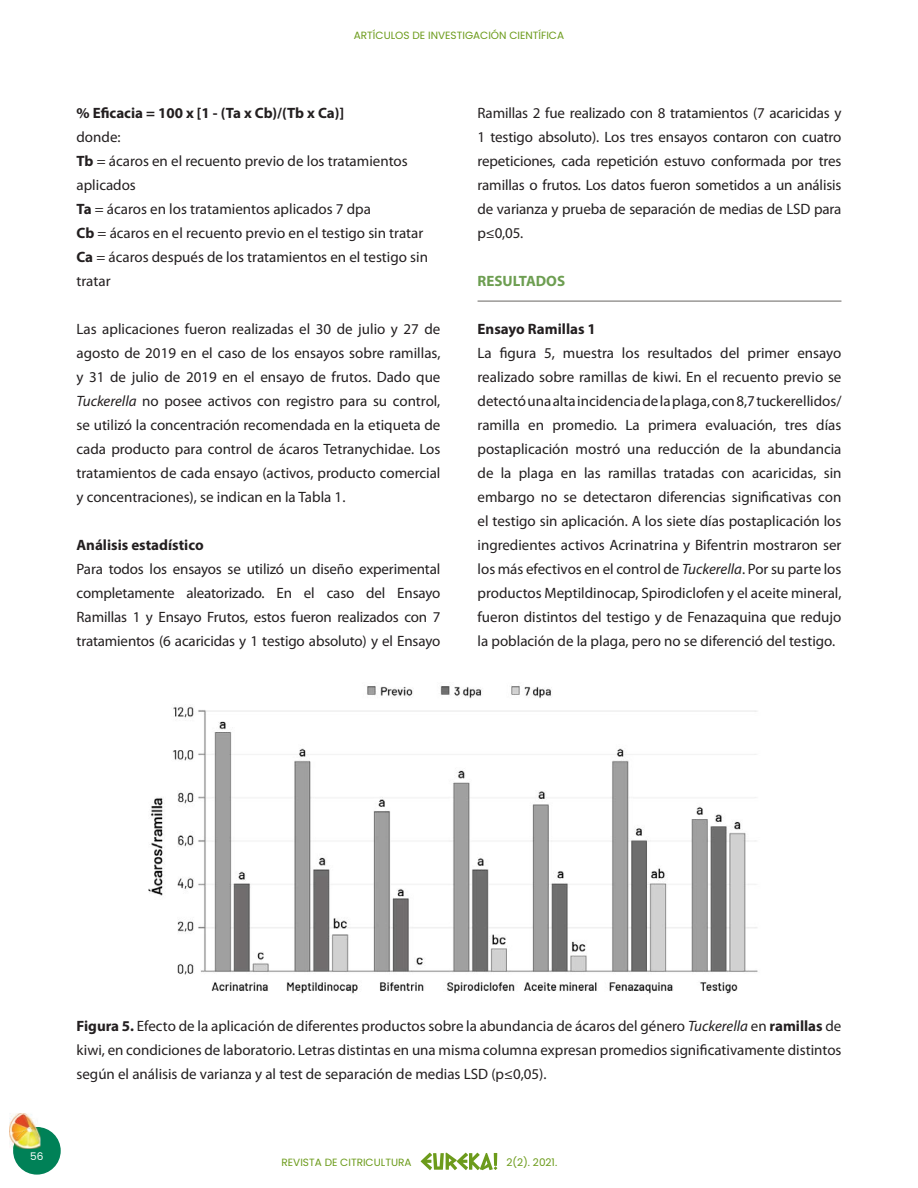
<style>
.page{position:relative;width:918px;height:1188px;background:#fff}
.page>*{position:absolute;margin:0;border:0;box-sizing:border-box;transform-origin:0 0}
.Normal__Web{font:15px/24px "Myriad Pro";color:#231f20;text-align:justify}
.Normal__Web-2{font:700 15px "Myriad Pro";color:#231f20}
.t1{font:700 15px "Myriad Pro";color:#6d9e51}
.t2{font:10.5px "Poppins";color:#6c9b1b}
.t3{font:10.5px "Poppins";color:#fff}
.s1{font-weight:700}
.s2{font-style:italic}
</style>
<div class="page">
<div style="left:13px;top:1127px;width:48px;height:48px;background:#008157;border-radius:50%"></div>
<img style="left:9px;top:1113px;width:27px;height:34px">
<img style="left:13px;top:1127px;width:27px;height:22px">
<svg style="left:421px;top:1153px;width:76px;height:17px"></svg>
<hr style="left:478px;top:300px;width:363px;height:2px;background:#9a9896">
<img style="left:148px;top:685px;width:610px;height:309px">
<p class="t2" style="left:354px;top:29px;width:212px">ARTÍCULOS DE INVESTIGACIÓN CIENTÍFICA</p>
<p class="Normal__Web-2" style="left:77px;top:103px;width:269px">% Eficacia = 100 x [1 - (Ta x Cb)/(Tb x Ca)]</p>
<p class="Normal__Web" style="left:77px;top:124px;width:46px">donde:</p>
<p class="Normal__Web" style="left:77px;top:148px;width:333px"><span class="s1">Tb</span> = ácaros en el recuento previo de los tratamientos aplicados</p>
<p class="Normal__Web" style="left:77px;top:196px;width:296px"><span class="s1">Ta</span> = ácaros en los tratamientos aplicados 7 dpa</p>
<p class="Normal__Web" style="left:77px;top:220px;width:348px"><span class="s1">Cb</span> = ácaros en el recuento previo en el testigo sin tratar</p>
<p class="Normal__Web" style="left:77px;top:244px;width:353px"><span class="s1">Ca</span> = ácaros después de los tratamientos en el testigo sin tratar</p>
<p class="Normal__Web" style="left:77px;top:316px;width:365px">Las aplicaciones fueron realizadas el 30 de julio y 27 de agosto de 2019 en el caso de los ensayos sobre ramillas, y 31 de julio de 2019 en el ensayo de frutos. Dado que <span class="s2">Tuckerella</span> no posee activos con registro para su control, se utilizó la concentración recomendada en la etiqueta de cada producto para control de ácaros Tetranychidae. Los tratamientos de cada ensayo (activos, producto comercial y concentraciones), se indican en la Tabla 1.</p>
<p class="Normal__Web-2" style="left:77px;top:535px;width:129px">Análisis estadístico</p>
<p class="Normal__Web" style="left:77px;top:556px;width:365px">Para todos los ensayos se utilizó un diseño experimental completamente aleatorizado. En el caso del Ensayo Ramillas 1 y Ensayo Frutos, estos fueron realizados con 7 tratamientos (6 acaricidas y 1 testigo absoluto) y el Ensayo</p>
<p class="Normal__Web" style="left:478px;top:100px;width:365px">Ramillas 2 fue realizado con 8 tratamientos (7 acaricidas y 1 testigo absoluto). Los tres ensayos contaron con cuatro repeticiones, cada repetición estuvo conformada por tres ramillas o frutos. Los datos fueron sometidos a un análisis de varianza y prueba de separación de medias de LSD para p≤0,05.</p>
<p class="t1" style="left:478px;top:271px;width:89px">RESULTADOS</p>
<p class="Normal__Web-2" style="left:478px;top:319px;width:120px">Ensayo Ramillas 1</p>
<p class="Normal__Web" style="left:478px;top:340px;width:365px">La figura 5, muestra los resultados del primer ensayo realizado sobre ramillas de kiwi. En el recuento previo se detectó una alta incidencia de la plaga, con 8,7 tuckerellidos/ ramilla en promedio. La primera evaluación, tres días postaplicación mostró una reducción de la abundancia de la plaga en las ramillas tratadas con acaricidas, sin embargo no se detectaron diferencias significativas con el testigo sin aplicación. A los siete días postaplicación los ingredientes activos Acrinatrina y Bifentrin mostraron ser los más efectivos en el control de <span class="s2">Tuckerella</span>. Por su parte los productos Meptildinocap, Spirodiclofen y el aceite mineral, fueron distintos del testigo y de Fenazaquina que redujo la población de la plaga, pero no se diferenció del testigo.</p>
<p class="t3" style="left:30px;top:1150px;width:15px">56</p>
<p class="Normal__Web" style="left:77px;top:1014px;width:766px"><span class="s1">Figura 5.</span> Efecto de la aplicación de diferentes productos sobre la abundancia de ácaros del género <span class="s2">Tuckerella</span> en <span class="s1">ramillas</span> de kiwi, en condiciones de laboratorio. Letras distintas en una misma columna expresan promedios significativamente distintos según el análisis de varianza y al test de separación de medias LSD (p≤0,05).</p>
<p class="t2" style="left:282px;top:1157px;width:132px">REVISTA DE CITRICULTURA</p>
<p class="t2" style="left:506px;top:1157px;width:52px">2(2). 2021.</p>
</div>
